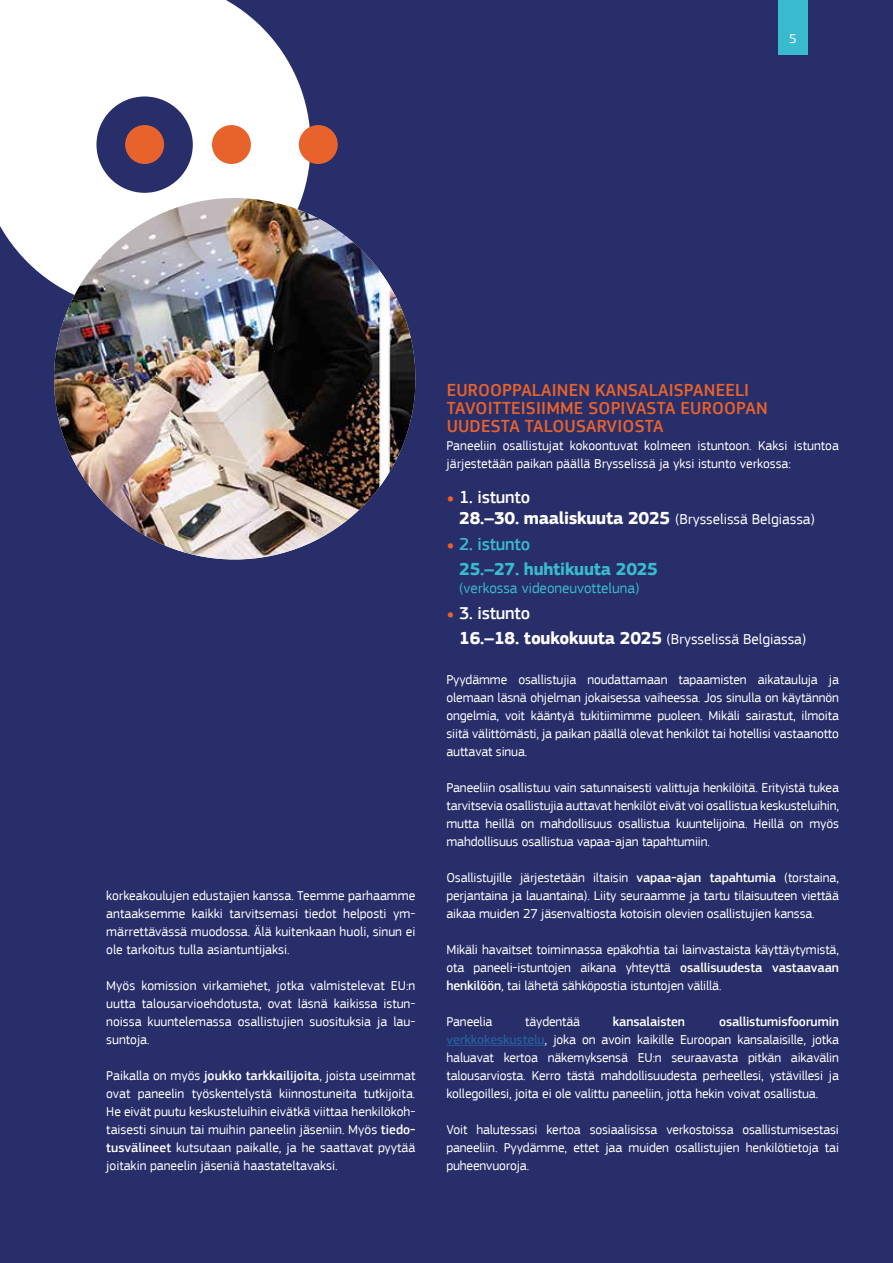
<style>
.page{position:relative;width:893px;height:1263px;background:#282e6a}
.page>*{position:absolute;margin:0;border:0;box-sizing:border-box;transform-origin:0 0}
.t1{font:500 18px/18px "EC Square Sans Pro";letter-spacing:.01em;color:#e8632c}
.t2{font:700 18px/21.6px "EC Square Sans Pro";letter-spacing:-.015em;color:#fff}
.t3{font:700 18px/25.5px "EC Square Sans Pro";letter-spacing:-.015em;color:#39bacf}
.t4{font:500 18px "EC Square Sans Pro";letter-spacing:-.015em;color:#fff}
.t5{font:15px "EC Square Sans Pro";color:#fff}
.t6{font:15px "EC Square Sans Pro";color:#39bacf}
.t7{font:13.5px/18px "EC Square Sans Pro";letter-spacing:-.01em;color:#fff;text-align:justify}
.t8{font:500 13.5px "EC Square Sans Pro";letter-spacing:-.01em;color:#fff}
.s1{font-weight:500}
.s2{font-weight:400;font-size:28.5px;color:#e8632c}
.s3{font-weight:400;font-size:15px}
.s4{font-weight:700;font-size:18px}
.s5{font-weight:500;color:#275b9b}
</style>
<div class="page">
<div style="left:778px;top:0;width:30px;height:54px;background:#39bacf"></div>
<hr style="left:446px;top:1045px;width:99px;height:1px;background:#275b9b">
<svg style="left:0;top:0;width:311px;height:310px;fill:#fff"></svg>
<div style="left:299px;top:125px;width:39px;height:39px;background:#e8632c;border-radius:50%"></div>
<div style="left:212px;top:125px;width:39px;height:39px;background:#e8632c;border-radius:50%"></div>
<img style="left:54px;top:198px;width:361px;height:361px;border-radius:181px">
<p class="t7" style="left:789px;top:29px;width:9px">5</p>
<p class="t7" style="left:106px;top:887px;width:311px">korkeakoulujen edustajien kanssa. Teemme parhaamme antaaksemme kaikki tarvitsemasi tiedot helposti ym&shy;märrettävässä muodossa. Älä kuitenkaan huoli, sinun ei ole tarkoitus tulla asiantuntijaksi.</p>
<p class="t7" style="left:106px;top:977px;width:311px">Myös komission virkamiehet, jotka valmistelevat EU:n uutta talousarvioehdotusta, ovat läsnä kaikissa istun&shy;noissa kuuntelemassa osallistujien suosituksia ja lau&shy;suntoja.</p>
<p class="t7" style="left:106px;top:1067px;width:311px">Paikalla on myös <span class="s1">joukko tarkkailijoita</span>, joista useimmat ovat paneelin työskentelystä kiinnostuneita tutkijoita.<br>He eivät puutu keskusteluihin eivätkä viittaa henkilökoh&shy;taisesti sinuun tai muihin paneelin jäseniin. Myös <span class="s1">tiedo&shy;tusvälineet</span> kutsutaan paikalle, ja he saattavat pyytää joitakin paneelin jäseniä haastateltavaksi.</p>
<h1 class="t1" style="left:447px;top:381px;width:322px">EUROOPPALAINEN KANSALAISPANEELI<br>TAVOITTEISIIMME SOPIVASTA EUROOPAN<br>UUDESTA TALOUSARVIOSTA</h1>
<p class="t7" style="left:446px;top:437px;width:394px">Paneeliin osallistujat kokoontuvat kolmeen istuntoon. Kaksi istuntoa järjestetään paikan päällä Brysselissä ja yksi istunto verkossa:</p>
<h1 class="t2" style="left:459px;top:486px;width:357px;text-indent:-13px"><span class="s2">•</span> <span class="s1">1. istunto<br></span>28.–30. maaliskuuta 2025 <span class="s3">(Brysselissä Belgiassa)</span></h1>
<h1 class="t3" style="left:459px;top:532px;width:200px;text-indent:-13px"><span class="s2">•</span> <span class="s1">2. istunto<br></span>25.–27. huhtikuuta 2025</h1>
<p class="t6" style="left:459px;top:579px;width:182px">(verkossa videoneuvotteluna)</p>
<h1 class="t4" style="left:446px;top:602px;width:85px"><span class="s2">•</span> 3. istunto</h1>
<p class="t5" style="left:459px;top:630px;width:349px"><span class="s4">16.–18. toukokuuta 2025</span> (Brysselissä Belgiassa)</p>
<p class="t7" style="left:446px;top:671px;width:394px">Pyydämme osallistujia noudattamaan tapaamisten aikatauluja ja olemaan läsnä ohjelman jokaisessa vaiheessa. Jos sinulla on käytännön ongelmia, voit kääntyä tukitiimimme puoleen. Mikäli sairastut, ilmoita siitä välittömästi, ja paikan päällä olevat henkilöt tai hotellisi vastaanotto auttavat sinua.</p>
<p class="t7" style="left:446px;top:779px;width:394px">Paneeliin osallistuu vain satunnaisesti valittuja henkilöitä. Erityistä tukea tarvitsevia osallistujia auttavat henkilöt eivät voi osallistua keskusteluihin, mutta heillä on mahdollisuus osallistua kuuntelijoina. Heillä on myös mahdollisuus osallistua vapaa-ajan tapahtumiin.</p>
<p class="t7" style="left:446px;top:869px;width:394px">Osallistujille järjestetään iltaisin <span class="s1">vapaa-ajan tapahtumia</span> (torstaina, perjantaina ja lauantaina). Liity seuraamme ja tartu tilaisuuteen viettää aikaa muiden 27 jäsenvaltiosta kotoisin olevien osallistujien kanssa.</p>
<p class="t7" style="left:446px;top:941px;width:394px">Mikäli havaitset toiminnassa epäkohtia tai lainvastaista käyttäytymistä, ota paneeli-istuntojen aikana yhteyttä <span class="s1">osallisuudesta vastaavaan henkilöön</span>, tai lähetä sähköpostia istuntojen välillä.</p>
<p class="t7" style="left:446px;top:1013px;width:47px">Paneelia</p>
<p class="t7" style="left:525px;top:1013px;width:57px">täydentää</p>
<p class="t8" style="left:613px;top:1014px;width:74px">kansalaisten</p>
<p class="t7" style="left:446px;top:1013px;width:394px;text-indent:273px"><span class="s1">osallistumisfoorumin </span><span class="s5">verkkokeskustelu</span>, joka on avoin kaikille Euroopan kansalaisille, jotka haluavat kertoa näkemyksensä EU:n seuraavasta pitkän aikavälin talousarviosta. Kerro tästä mahdollisuudesta perheellesi, ystävillesi ja kollegoillesi, joita ei ole valittu paneeliin, jotta hekin voivat osallistua.</p>
<p class="t7" style="left:446px;top:1121px;width:394px">Voit halutessasi kertoa sosiaalisissa verkostoissa osallistumisestasi paneeliin. Pyydämme, ettet jaa muiden osallistujien henkilötietoja tai puheenvuoroja.</p>
</div>
